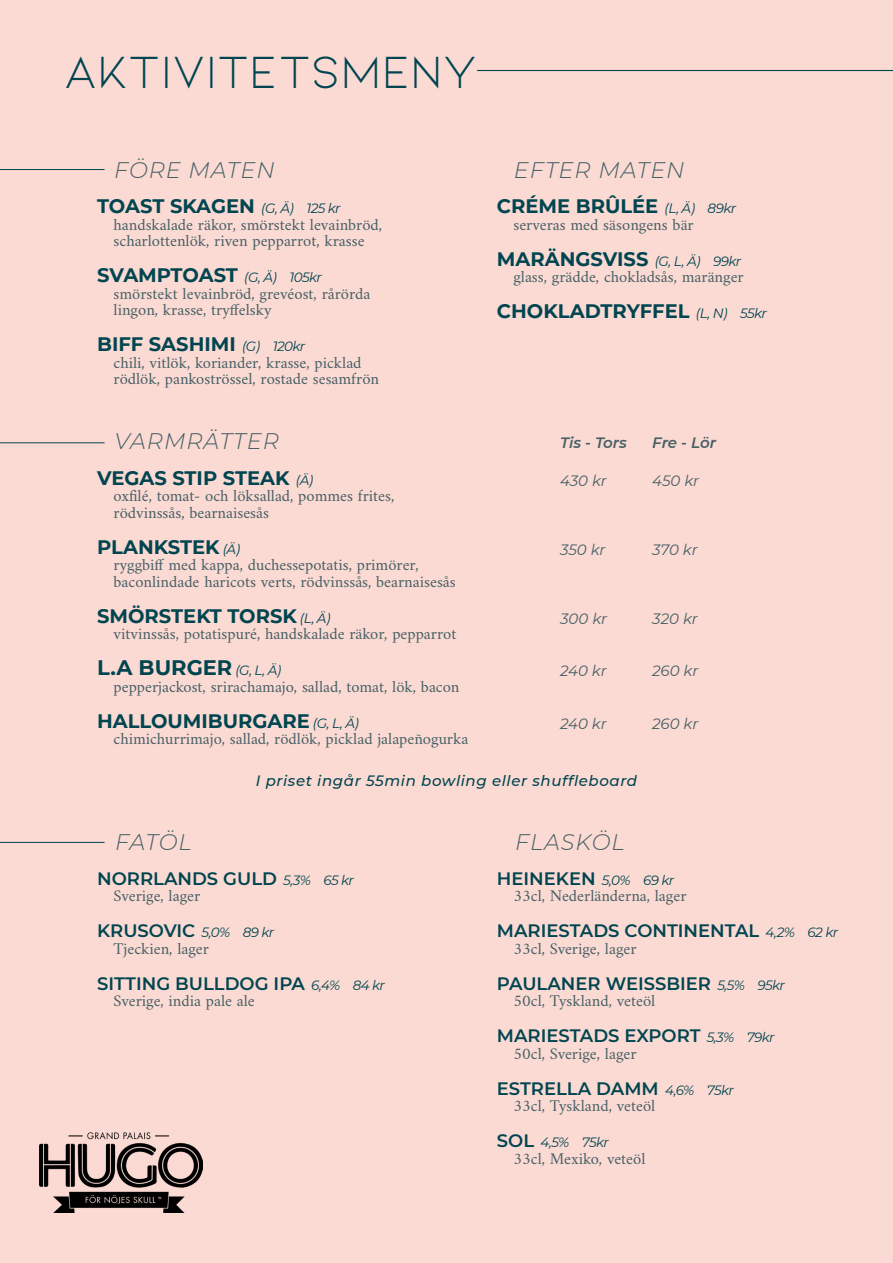
<style>
.page{position:relative;width:893px;height:1263px;background:#fbdad3}
.page>*{position:absolute;margin:0;border:0;box-sizing:border-box;transform-origin:0 0}
.t1{font:48px "Kiona";color:#004550}
.Huvudtitel{font:italic 300 22.5px "Montserrat";letter-spacing:.04em;color:#476066}
.Titel{font:700 21px "Montserrat";color:#004550}
.Titel-2{font:700 19.5px "Montserrat";color:#004550}
.Titel_öl{font:600 18px "Montserrat";color:#004550}
.Innehållsförteckning{font:16.5px "Amiri";color:#476066}
.t2{font:italic 15px "Montserrat";letter-spacing:-.01em;color:#476066}
.Huvudtitel-2{font:italic 500 15px "Montserrat";letter-spacing:.04em;color:#004550}
.t3{font:italic 600 15px "Montserrat";letter-spacing:-.005em;color:#476066}
.Titel_öl-2{font:italic 13.5px "Montserrat";color:#004550}
.s1{font-weight:400;font-style:italic;font-size:13.5px}
.s2{font-weight:600;font-style:normal;font-size:18px}
</style>
<div class="page">
<hr style="left:477px;top:70px;width:416px;height:1px;background:#004550">
<hr style="left:0;top:442px;width:105px;height:1px;background:#004550">
<hr style="left:0;top:842px;width:105px;height:1px;background:#004550">
<hr style="left:0;top:169px;width:105px;height:1px;background:#004550">
<img style="left:40px;top:1133px;width:162px;height:79px">
<p class="t1" style="left:64px;top:45px;width:415px">AKTIVITETSMENY</p>
<p class="Huvudtitel" style="left:114px;top:154px;width:162px">FÖRE MATEN</p>
<p class="Titel-2" style="left:97px;top:192px;width:245px">TOAST SKAGEN <span class="s1">(G, Ä) 125 kr</span></p>
<p class="Innehållsförteckning" style="left:114px;top:215px;width:270px">handskalade räkor, smörstekt levainbröd,</p>
<p class="Innehållsförteckning" style="left:114px;top:231px;width:253px">scharlottenlök, riven pepparrot, krasse</p>
<p class="Titel-2" style="left:97px;top:261px;width:226px">SVAMPTOAST <span class="s1">(G, Ä) 105kr</span></p>
<p class="Innehållsförteckning" style="left:114px;top:284px;width:258px">smörstekt levainbröd, grevéost, rårörda</p>
<p class="Innehållsförteckning" style="left:114px;top:300px;width:160px">lingon, krasse, tryffelsky</p>
<p class="Titel-2" style="left:97px;top:330px;width:210px">BIFF SASHIMI <span class="s1">(G) 120kr</span></p>
<p class="Innehållsförteckning" style="left:114px;top:353px;width:249px">chili, vitlök, koriander, krasse, picklad</p>
<p class="Innehållsförteckning" style="left:114px;top:369px;width:267px">rödlök, pankoströssel, rostade sesamfrön</p>
<p class="Huvudtitel" style="left:115px;top:425px;width:166px">VARMRÄTTER</p>
<p class="Titel-2" style="left:97px;top:463px;width:218px">VEGAS STIP STEAK <span class="s1">(Ä)</span></p>
<p class="Innehållsförteckning" style="left:114px;top:486px;width:282px">oxfilé, tomat- och löksallad, pommes frites,</p>
<p class="Innehållsförteckning" style="left:114px;top:502px;width:157px">rödvinssås, bearnaisesås</p>
<p class="Titel-2" style="left:97px;top:532px;width:145px">PLANKSTEK <span class="s1">(Ä)</span></p>
<p class="Innehållsförteckning" style="left:114px;top:555px;width:307px">ryggbiff med kappa, duchessepotatis, primörer,</p>
<p class="Innehållsförteckning" style="left:114px;top:571px;width:344px">baconlindade haricots verts, rödvinssås, bearnaisesås</p>
<p class="Titel-2" style="left:97px;top:601px;width:235px">SMÖRSTEKT TORSK <span class="s1">(L, Ä)</span></p>
<p class="Innehållsförteckning" style="left:114px;top:624px;width:344px">vitvinssås, potatispuré, handskalade räkor, pepparrot</p>
<p class="Titel" style="left:97px;top:652px;width:186px">L.A BURGER <span class="s1">(G, L, Ä)</span></p>
<p class="Innehållsförteckning" style="left:114px;top:676px;width:347px">pepperjackost, srirachamajo, sallad, tomat, lök, bacon</p>
<p class="Titel-2" style="left:97px;top:706px;width:263px">HALLOUMIBURGARE <span class="s1">(G, L, Ä)</span></p>
<p class="Innehållsförteckning" style="left:114px;top:729px;width:356px">chimichurrimajo, sallad, rödlök, picklad jalapeñogurka</p>
<p class="Huvudtitel" style="left:514px;top:154px;width:172px">EFTER MATEN</p>
<p class="Titel-2" style="left:497px;top:192px;width:241px">CRÉME BRÛLÉE <span class="s1">(L, Ä) 89kr</span></p>
<p class="Innehållsförteckning" style="left:513px;top:215px;width:182px">serveras med säsongens bär</p>
<p class="Titel-2" style="left:497px;top:245px;width:246px">MARÄNGSVISS <span class="s1">(G, L, Ä) 99kr</span></p>
<p class="Innehållsförteckning" style="left:513px;top:267px;width:232px">glass, grädde, chokladsås, maränger</p>
<p class="Titel-2" style="left:497px;top:297px;width:272px">CHOKLADTRYFFEL <span class="s1">(L, N) 55kr</span></p>
<p class="t3" style="left:560px;top:432px;width:68px">Tis - Tors</p>
<p class="t3" style="left:652px;top:432px;width:65px">Fre - Lör</p>
<p class="t2" style="left:560px;top:470px;width:48px">430 kr</p>
<p class="t2" style="left:652px;top:470px;width:48px">450 kr</p>
<p class="t2" style="left:560px;top:539px;width:47px">350 kr</p>
<p class="t2" style="left:652px;top:539px;width:47px">370 kr</p>
<p class="t2" style="left:560px;top:608px;width:48px">300 kr</p>
<p class="t2" style="left:652px;top:608px;width:47px">320 kr</p>
<p class="t2" style="left:560px;top:660px;width:48px">240 kr</p>
<p class="t2" style="left:652px;top:660px;width:48px">260 kr</p>
<p class="t2" style="left:560px;top:713px;width:48px">240 kr</p>
<p class="t2" style="left:652px;top:713px;width:48px">260 kr</p>
<p class="Huvudtitel-2" style="left:256px;top:770px;width:383px">I priset ingår 55min bowling eller shuffleboard</p>
<p class="Huvudtitel" style="left:115px;top:827px;width:78px">FATÖL</p>
<p class="Huvudtitel" style="left:515px;top:827px;width:111px">FLASKÖL</p>
<p class="Titel_öl" style="left:97px;top:865px;width:258px">NORRLANDS GULD <span class="s1">5,3% 65 kr</span></p>
<p class="Innehållsförteckning" style="left:114px;top:886px;width:88px">Sverige, lager</p>
<p class="Titel_öl" style="left:97px;top:918px;width:179px">KRUSOVIC <span class="s1">5,0% 89 kr</span></p>
<p class="Innehållsförteckning" style="left:114px;top:938px;width:97px">Tjeckien, lager</p>
<p class="Titel_öl" style="left:97px;top:970px;width:289px">SITTING BULLDOG IPA <span class="s1">6,4% 84 kr</span></p>
<p class="Innehållsförteckning" style="left:114px;top:991px;width:143px">Sverige, india pale ale</p>
<p class="Titel_öl" style="left:497px;top:865px;width:179px">HEINEKEN <span class="s1">5,0% 69 kr</span></p>
<p class="Innehållsförteckning" style="left:513px;top:886px;width:175px">33cl, Nederländerna, lager</p>
<p class="Titel_öl" style="left:497px;top:918px;width:343px">MARIESTADS CONTINENTAL <span class="s1">4,2% 62 kr</span></p>
<p class="Innehållsförteckning" style="left:513px;top:938px;width:125px">33cl, Sverige, lager</p>
<p class="Titel_öl" style="left:497px;top:970px;width:289px">PAULANER WEISSBIER <span class="s1">5,5% 95kr</span></p>
<p class="Innehållsförteckning" style="left:513px;top:991px;width:143px">50cl, Tyskland, veteöl</p>
<p class="Titel_öl" style="left:497px;top:1023px;width:279px">MARIESTADS EXPORT <span class="s1">5,3% 79kr</span></p>
<p class="Innehållsförteckning" style="left:513px;top:1043px;width:125px">50cl, Sverige, lager</p>
<p class="Titel_öl" style="left:497px;top:1075px;width:238px">ESTRELLA DAMM <span class="s1">4,6% 75kr</span></p>
<p class="Innehållsförteckning" style="left:513px;top:1096px;width:143px">33cl, Tyskland, veteöl</p>
<p class="Titel_öl-2" style="left:497px;top:1133px;width:114px"><span class="s2">SOL</span> 4,5% 75kr</p>
<p class="Innehållsförteckning" style="left:513px;top:1148px;width:134px">33cl, Mexiko, veteöl</p>
</div>
